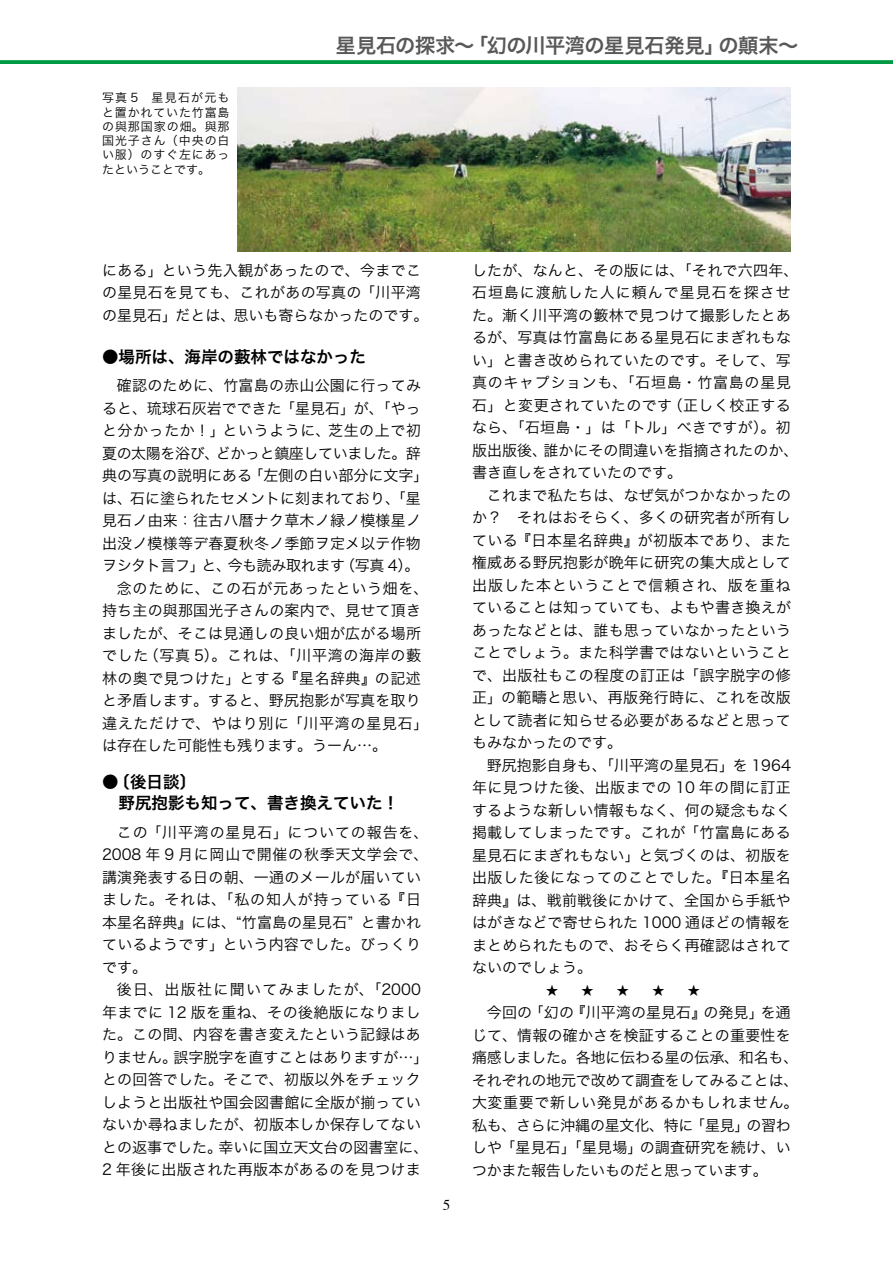
<style>
.page{position:relative;width:893px;height:1263px;background:#fff}
.page>*{position:absolute;margin:0;border:0;box-sizing:border-box;transform-origin:0 0}
.t1{font:20.25px "Hira Kaku Pro W6 90 pv RKSJ H";letter-spacing:-.015em;color:#595757}
.t2{font:16.5px/21px "Hira Kaku Pro W6";color:#000}
.t3{font:15px/22.5px "Hira Kaku Pro W3";letter-spacing:.015em;color:#000}
.t4{font:15px/22.5px "Hira Kaku Pro W3";letter-spacing:-.01em;color:#000}
.t5{font:15px "Hira Kaku Pro W3";letter-spacing:-.025em;color:#000}
.t6{font:15px "Hira Kaku Pro W3";letter-spacing:.045em;color:#000}
.t7{font:15px "Hira Kaku Pro W3";letter-spacing:.04em;color:#000}
.t8{font:15px "Hira Kaku Pro W3";letter-spacing:.05em;color:#000}
.t9{font:15px "Times";color:#000}
.t10{font:12px/14.2px "Hira Kaku Pro W3";letter-spacing:.07em;color:#000;text-align:justify}
</style>
<div class="page">
<svg style="left:0;top:60px;width:893px;height:4px;fill:#094"></svg>
<img style="left:238px;top:87px;width:553px;height:165px">
<p class="t10" style="left:102px;top:90px;width:129px">写真 5　星見石が元もと置かれていた竹富島の與那国家の畑。與那国光子さん（中央の白い服）のすぐ左にあったということです。</p>
<h1 class="t1" style="left:336px;top:27px;width:464px">星見石の探求～「幻の川平湾の星見石発見」の顛末～</h1>
<p class="t3" style="left:102px;top:258px;width:328px">にある」という先入観があったので、今までこの星見石を見ても、これがあの写真の「川平湾の星見石」だとは、思いも寄らなかったのです。</p>
<p class="t2" style="left:102px;top:345px;width:265px">●場所は、海岸の藪林ではなかった</p>
<p class="t3" style="left:117px;top:373px;width:306px">確認のために、竹富島の赤山公園に行ってみ</p>
<p class="t3" style="left:102px;top:396px;width:320px">ると、琉球石灰岩でできた「星見石」が、「やっ</p>
<p class="t7" style="left:102px;top:417px;width:320px">と分かったか！」というように、芝生の上で初</p>
<p class="t5" style="left:102px;top:440px;width:320px">夏の太陽を浴び、どかっと鎮座していました。辞</p>
<p class="t3" style="left:102px;top:463px;width:328px">典の写真の説明にある「左側の白い部分に文字」</p>
<p class="t3" style="left:102px;top:486px;width:320px">は、石に塗られたセメントに刻まれており、「星</p>
<p class="t3" style="left:102px;top:508px;width:320px">見石ノ由来：往古ハ暦ナク草木ノ緑ノ模様星ノ</p>
<p class="t3" style="left:102px;top:531px;width:320px">出没ノ模様等デ春夏秋冬ノ季節ヲ定メ以テ作物</p>
<p class="t5" style="left:102px;top:552px;width:319px">ヲシタト言フ」と、今も読み取れます（写真 4）。</p>
<p class="t6" style="left:117px;top:575px;width:313px">念のために、この石が元あったという畑を、</p>
<p class="t3" style="left:102px;top:598px;width:320px">持ち主の與那国光子さんの案内で、見せて頂き</p>
<p class="t3" style="left:102px;top:621px;width:320px">ましたが、そこは見通しの良い畑が広がる場所</p>
<p class="t6" style="left:102px;top:642px;width:320px">でした（写真 5）。これは、「川平湾の海岸の藪</p>
<p class="t3" style="left:102px;top:666px;width:320px">林の奥で見つけた」とする『星名辞典』の記述</p>
<p class="t3" style="left:102px;top:688px;width:320px">と矛盾します。すると、野尻抱影が写真を取り</p>
<p class="t8" style="left:102px;top:710px;width:328px">違えただけで、やはり別に「川平湾の星見石」</p>
<p class="t3" style="left:102px;top:733px;width:286px">は存在した可能性も残ります。うーん…。</p>
<p class="t2" style="left:102px;top:770px;width:298px">●〔後日談〕<br>　野尻抱影も知って、書き換えていた！</p>
<p class="t3" style="left:102px;top:820px;width:328px;text-indent:15px">この「川平湾の星見石」についての報告を、<br>2008 年 9 月に岡山で開催の秋季天文学会で、講演発表する日の朝、一通のメールが届いていました。それは、「私の知人が持っている『日本星名辞典』には、“竹富島の星見石” と書かれているようです」という内容でした。びっくりです。</p>
<p class="t3" style="left:102px;top:977px;width:328px;text-align:center">後日、出版社に聞いてみましたが、「2000<br>年までに 12 版を重ね、その後絶版になりました。この間、内容を書き変えたという記録はありません。誤字脱字を直すことはありますが…」との回答でした。そこで、初版以外をチェックしようと出版社や国会図書館に全版が揃っていないか尋ねましたが、初版本しか保存してないとの返事でした。幸いに国立天文台の図書室に、<br>2 年後に出版された再版本があるのを見つけま</p>
<p class="t9" style="left:443px;top:1190px;width:9px">5</p>
<p class="t3" style="left:472px;top:258px;width:328px">したが、なんと、その版には、「それで六四年、石垣島に渡航した人に頼んで星見石を探させた。漸く川平湾の籔林で見つけて撮影したとあるが、写真は竹富島にある星見石にまぎれもない」と書き改められていたのです。そして、写真のキャプションも、「石垣島・竹富島の星見石」と変更されていたのです（正しく校正するなら、「石垣島・」は「トル」べきですが）。初版出版後、誰かにその間違いを指摘されたのか、書き直しをされていたのです。</p>
<p class="t3" style="left:472px;top:483px;width:320px;text-align:justify;text-indent:15px">これまで私たちは、なぜ気がつかなかったのか？　それはおそらく、多くの研究者が所有している『日本星名辞典』が初版本であり、また権威ある野尻抱影が晩年に研究の集大成として出版した本ということで信頼され、版を重ねていることは知っていても、よもや書き換えがあったなどとは、誰も思っていなかったということでしょう。また科学書ではないということで、出版社もこの程度の訂正は「誤字脱字の修正」の範疇と思い、再版発行時に、これを改版として読者に知らせる必要があるなどと思ってもみなかったのです。</p>
<p class="t3" style="left:472px;top:753px;width:320px;text-align:justify;text-indent:15px">野尻抱影自身も、「川平湾の星見石」を 1964年に見つけた後、出版までの 10 年の間に訂正するような新しい情報もなく、何の疑念もなく掲載してしまったです。これが「竹富島にある星見石にまぎれもない」と気づくのは、初版を出版した後になってのことでした。『日本星名辞典』は、戦前戦後にかけて、全国から手紙やはがきなどで寄せられた 1000 通ほどの情報をまとめられたもので、おそらく再確認はされてないのでしょう。</p>
<p class="t4" style="left:472px;top:1000px;width:328px;text-indent:15px">今回の「幻の『川平湾の星見石』の発見」を通じて、情報の確かさを検証することの重要性を痛感しました。各地に伝わる星の伝承、和名も、それぞれの地元で改めて調査をしてみることは、大変重要で新しい発見があるかもしれません。私も、さらに沖縄の星文化、特に「星見」の習わしや「星見石」「星見場」の調査研究を続け、いつかまた報告したいものだと思っています。</p>
</div>
